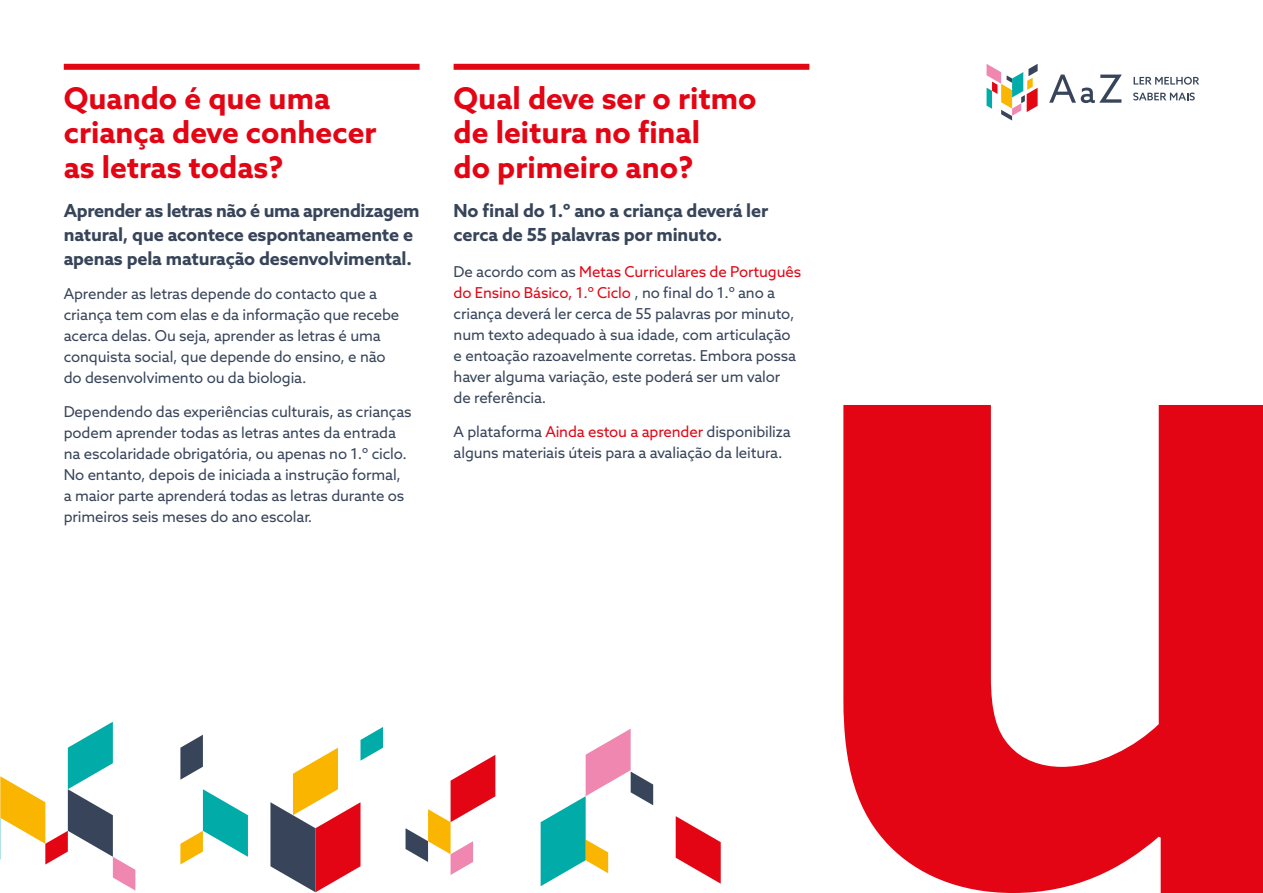
<style>
.page{position:relative;width:1263px;height:893px;background:#fff}
.page>*{position:absolute;margin:0;border:0;box-sizing:border-box;transform-origin:0 0}
.t1{font:700 30px/34.5px "Azo Sans";color:#e30514}
.t2{font:700 18px/24px "Azo Sans";letter-spacing:-.01em;color:#374459}
.t3{font:15px/21px "Azo Sans";letter-spacing:-.01em;color:#374459}
.s1{color:#e30514}
</style>
<div class="page">
<div style="left:64px;top:64px;width:356px;height:6px;background:#e30613"></div>
<div style="left:454px;top:64px;width:355px;height:6px;background:#e30613"></div>
<svg style="left:843px;top:405px;width:420px;height:488px;fill:#e30514"></svg>
<svg style="left:0;top:722px;width:721px;height:170px"></svg>
<svg style="left:986px;top:64px;width:51px;height:57px"></svg>
<svg style="left:1049px;top:75px;width:73px;height:28px"></svg>
<svg style="left:1133px;top:77px;width:66px;height:8px"></svg>
<svg style="left:1133px;top:93px;width:62px;height:7px"></svg>
<h1 class="t1" style="left:64px;top:80px;width:314px">Quando é que uma criança deve conhecer as letras todas?</h1>
<p class="t2" style="left:64px;top:198px;width:357px">Aprender as letras não é uma aprendizagem natural, que acontece espontaneamente e apenas pela maturação desenvolvimental.</p>
<p class="t3" style="left:64px;top:283px;width:337px">Aprender as letras depende do contacto que a criança tem com elas e da informação que recebe acerca delas. Ou seja, aprender as letras é uma conquista social, que depende do ensino, e não do desenvolvimento ou da biologia.</p>
<p class="t3" style="left:64px;top:401px;width:349px">Dependendo das experiências culturais, as crianças podem aprender todas as letras antes da entrada na escolaridade obrigatória, ou apenas no 1.º ciclo.<br>No entanto, depois de iniciada a instrução formal, a maior parte aprenderá todas as letras durante os primeiros seis meses do ano escolar.</p>
<h1 class="t1" style="left:454px;top:80px;width:304px">Qual deve ser o ritmo de leitura no final<br>do primeiro ano?</h1>
<p class="t2" style="left:454px;top:198px;width:316px">No final do 1.º ano a criança deverá ler cerca de 55 palavras por minuto.</p>
<p class="t3" style="left:454px;top:261px;width:349px">De acordo com as <span class="s1">Metas Curriculares de Português do Ensino Básico, 1.º Ciclo</span> , no final do 1.º ano a criança deverá ler cerca de 55 palavras por minuto, num texto adequado à sua idade, com articulação e entoação razoavelmente corretas. Embora possa haver alguma variação, este poderá ser um valor de referência.</p>
<p class="t3" style="left:454px;top:421px;width:339px">A plataforma <span class="s1">Ainda estou a aprender</span> disponibiliza alguns materiais úteis para a avaliação da leitura.</p>
</div>
